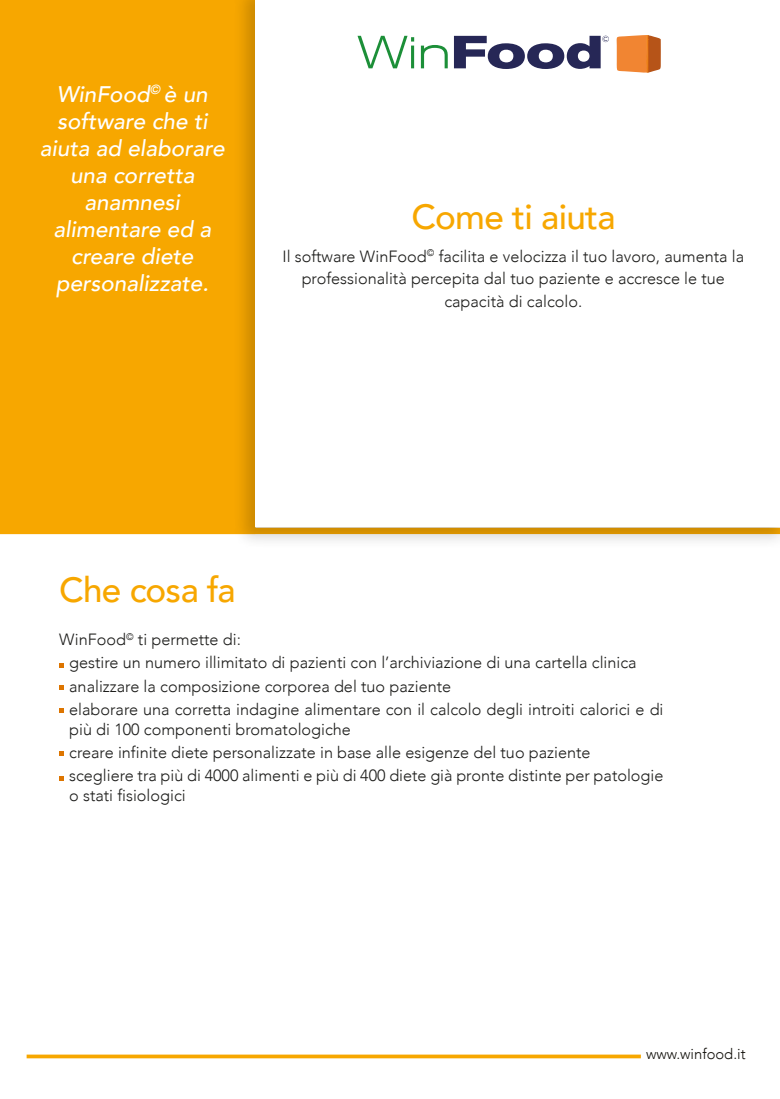
<style>
.page{position:relative;width:780px;height:1099px;background:#fff}
.page>*{position:absolute;margin:0;border:0;box-sizing:border-box;transform-origin:0 0}
.t1{font:500 35px "Avenir";letter-spacing:-.02em;color:#f7a700}
.t2{font:italic 500 22.5px/27px "Avenir";color:#fff;text-align:center}
.t3{font:300 16.25px/23.2px "Avenir";color:#1d1d1b}
.t4{font:300 14.75px "Avenir";color:#12100b}
</style>
<div class="page">
<div style="left:0;top:0;width:227px;height:534px;background:#f7a700"></div>
<img style="left:227px;top:0;width:553px;height:541px">
<div style="left:255px;top:0;width:525px;height:526px;background:#fff"></div>
<svg style="left:357px;top:36px;width:57px;height:32px"></svg>
<svg style="left:421px;top:45px;width:26px;height:23px"></svg>
<svg style="left:454px;top:36px;width:155px;height:33px"></svg>
<svg style="left:616px;top:35px;width:44px;height:38px;background:#e3833b"></svg>
<svg style="left:60px;top:663px;width:4px;height:4px"></svg>
<svg style="left:60px;top:708px;width:4px;height:4px"></svg>
<svg style="left:60px;top:751px;width:4px;height:4px"></svg>
<svg style="left:60px;top:776px;width:4px;height:4px"></svg>
<svg style="left:60px;top:685px;width:4px;height:4px"></svg>
<svg style="left:27px;top:1054px;width:613px;height:4px;background:#f8b425"></svg>
<h2 class="t2" style="left:40px;top:81px;width:186px">WinFood<sup>©</sup> è un software che ti aiuta ad elaborare una corretta anamnesi alimentare ed a creare diete personalizzate.</h2>
<h1 class="t1" style="left:411px;top:186px;width:205px">Come ti aiuta</h1>
<p class="t3" style="left:282px;top:245px;width:463px;line-height:22.5px;text-align:center">Il software WinFood<sup>©</sup> facilita e velocizza il tuo lavoro, aumenta la professionalità percepita dal tuo paziente e accresce le tue capacità di calcolo.</p>
<h1 class="t1" style="left:59px;top:559px;width:178px">Che cosa fa</h1>
<p class="t3" style="left:69px;top:628px;width:596px;text-indent:-10px">WinFood<sup>©</sup> ti permette di:<br>gestire un numero illimitato di pazienti con l’archiviazione di una cartella clinica analizzare la composizione corporea del tuo paziente<br>elaborare una corretta indagine alimentare con il calcolo degli introiti calorici e di</p>
<p class="t3" style="left:69px;top:717px;width:595px">più di 100 componenti bromatologiche<br>creare infinite diete personalizzate in base alle esigenze del tuo paziente<br>scegliere tra più di 4000 alimenti e più di 400 diete già pronte distinte per patologie</p>
<p class="t3" style="left:69px;top:783px;width:118px">o stati fisiologici</p>
<p class="t4" style="left:646px;top:1045px;width:101px">www.winfood.it</p>
</div>
